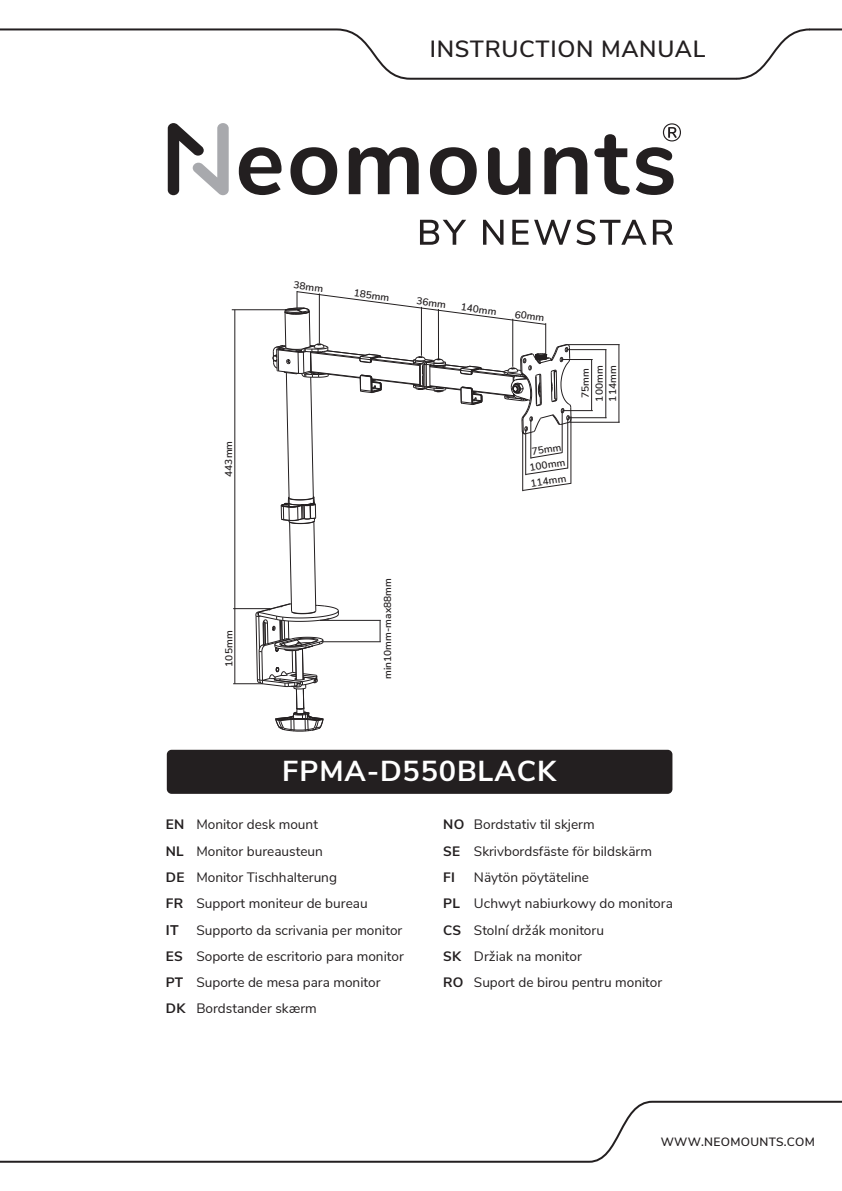
<style>
.page{position:relative;width:842px;height:1191px;background:#fff}
.page>*{position:absolute;margin:0;border:0;box-sizing:border-box;transform-origin:0 0}
.t1{font:700 28.8px "Nunito Sans";letter-spacing:.03em;color:#fff}
.t2{font:600 23.4px "Nunito Sans";letter-spacing:.03em;color:#231f20}
.t3{font:700 14px "Nunito Sans";color:#231f20}
.t4{font:13.6px/26.2px "Nunito Sans";color:#231f20}
.t5{font:700 13.6px/26.2px "Nunito Sans";letter-spacing:.03em;color:#231f20}
.t6{font:600 12px "Nunito Sans";letter-spacing:.03em;color:#231f20}
.t7{font:600 10.2px/13.8px "Nunito Sans";letter-spacing:.005em;color:#231f20;text-align:center}
</style>
<div class="page">
<svg style="left:636px;top:147px;width:38px;height:48px"></svg>
<svg style="left:663px;top:123px;width:18px;height:18px"></svg>
<svg style="left:168px;top:123px;width:61px;height:72px"></svg>
<svg style="left:349px;top:147px;width:70px;height:47px"></svg>
<svg style="left:290px;top:147px;width:47px;height:48px"></svg>
<svg style="left:430px;top:147px;width:47px;height:48px"></svg>
<svg style="left:594px;top:134px;width:36px;height:61px"></svg>
<svg style="left:544px;top:147px;width:43px;height:47px"></svg>
<svg style="left:488px;top:147px;width:42px;height:48px"></svg>
<svg style="left:239px;top:147px;width:43px;height:48px"></svg>
<svg style="left:420px;top:219px;width:253px;height:26px"></svg>
<svg style="left:0;top:1100px;width:842px;height:63px"></svg>
<svg style="left:0;top:28px;width:842px;height:52px"></svg>
<div style="left:168px;top:750px;width:504px;height:43px;background:#231f20;border-radius:4px"></div>
<div style="left:167px;top:750px;width:505px;height:44px;border:1px solid #231f20;border-radius:4px"></div>
<hr style="left:568px;top:344px;width:52px;height:1px;background:#231f20">
<hr style="left:570px;top:422px;width:50px;height:1px;background:#231f20">
<hr style="left:619px;top:344px;width:1px;height:78px;background:#231f20">
<hr style="left:567px;top:349px;width:39px;height:1px;background:#231f20">
<hr style="left:568px;top:417px;width:38px;height:1px;background:#231f20">
<hr style="left:605px;top:350px;width:1px;height:68px;background:#231f20">
<hr style="left:562px;top:359px;width:31px;height:1px;background:#231f20">
<hr style="left:563px;top:410px;width:30px;height:1px;background:#231f20">
<hr style="left:591px;top:359px;width:1px;height:51px;background:#231f20">
<hr style="left:232px;top:309px;width:65px;height:1px;background:#231f20">
<svg style="left:233px;top:291px;width:339px;height:440px"></svg>
<hr style="left:438px;top:309px;width:1px;height:50px;background:#231f20">
<hr style="left:234px;top:310px;width:1px;height:298px;background:#231f20">
<h2 class="t2" style="left:430px;top:32px;width:277px">INSTRUCTION MANUAL</h2>
<p class="t7" style="left:221px;top:477px;width:37px;rotate:-90deg">443mm</p>
<p class="t7" style="left:294px;top:277px;width:31px;rotate:7deg">38mm</p>
<p class="t7" style="left:355px;top:285px;width:37px;rotate:7deg">185mm</p>
<p class="t7" style="left:417px;top:293px;width:31px;rotate:7deg">36mm</p>
<p class="t7" style="left:462px;top:299px;width:37px;rotate:7deg">140mm</p>
<p class="t7" style="left:516px;top:307px;width:31px;rotate:7deg">60mm</p>
<p class="t7" style="left:578px;top:401px;width:37px;rotate:-90deg">75mm<br>100mm<br>114mm</p>
<p class="t7" style="left:525px;top:444px;width:37px;line-height:15.6px;rotate:-10deg">75mm<br>100mm</p>
<p class="t7" style="left:529px;top:476px;width:37px;rotate:-9deg">114mm</p>
<p class="t7" style="left:221px;top:666px;width:37px;rotate:-90deg">105mm</p>
<p class="t7" style="left:380px;top:679px;width:102px;rotate:-90deg">min10mm-max88mm</p>
<h1 class="t1" style="left:282px;top:750px;width:275px">FPMA-D550BLACK</h1>
<p class="t5" style="left:166px;top:810px;width:20px;text-align:justify">EN NL DE FR</p>
<p class="t3" style="left:166px;top:919px;width:14px">IT</p>
<p class="t5" style="left:166px;top:942px;width:21px">ES<br>PT<br>DK</p>
<p class="t4" style="left:196px;top:810px;width:209px">Monitor desk mount<br>Monitor bureausteun<br>Monitor Tischhalterung<br>Support moniteur de bureau<br>Supporto da scrivania per monitor<br>Soporte de escritorio para monitor<br>Suporte de mesa para monitor<br>Bordstander skærm</p>
<p class="t5" style="left:443px;top:810px;width:23px">NO<br>SE<br>FI<br>PL<br>CS<br>SK<br>RO</p>
<p class="t4" style="left:474px;top:810px;width:200px">Bordstativ til skjerm<br>Skrivbordsfäste för bildskärm<br>Näytön pöytäteline<br>Uchwyt nabiurkowy do monitora<br>Stolní držák monitoru<br>Držiak na monitor<br>Suport de birou pentru monitor</p>
<p class="t6" style="left:661px;top:1133px;width:156px">WWW.NEOMOUNTS.COM</p>
</div>
